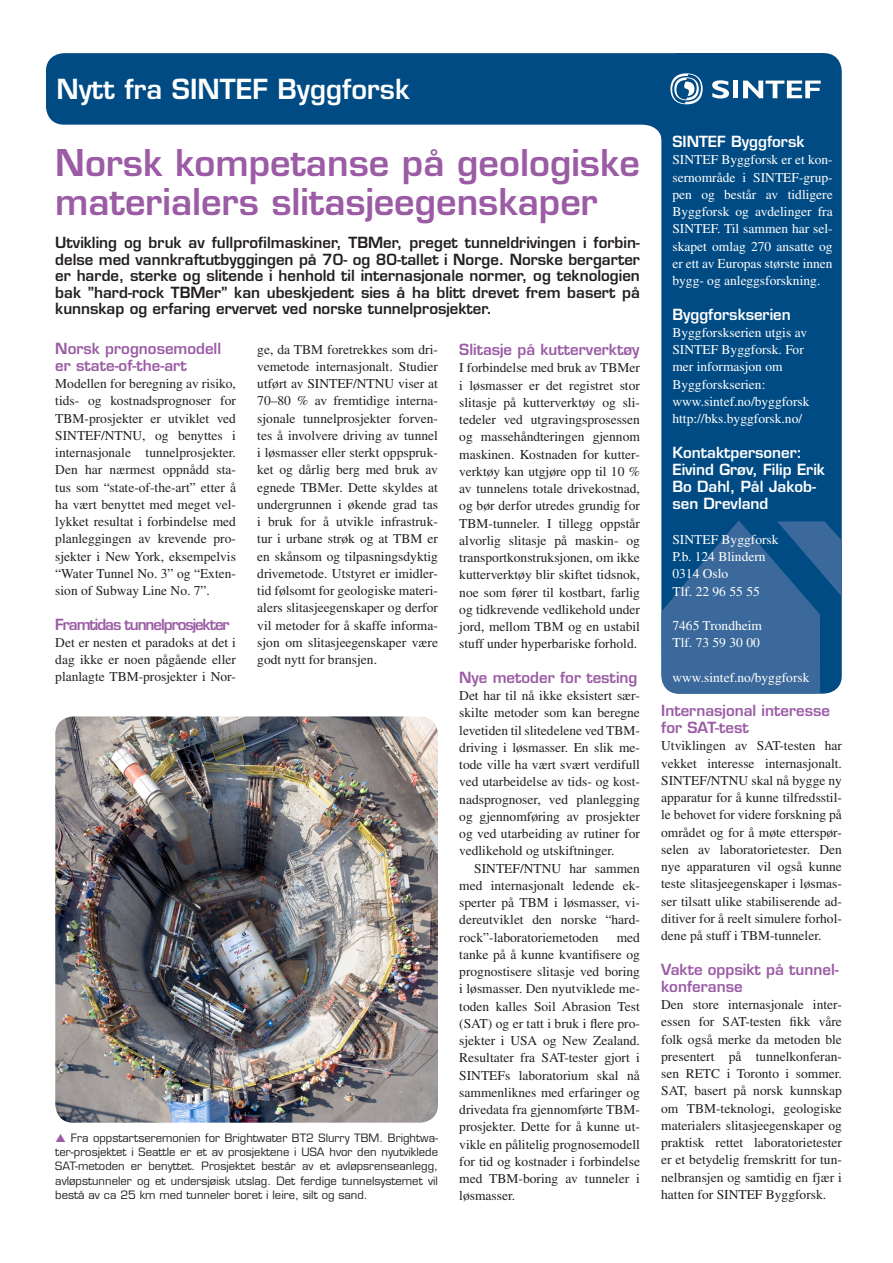
<style>
.page{position:relative;width:893px;height:1263px;background:#fff}
.page>*{position:absolute;margin:0;border:0;box-sizing:border-box;transform-origin:0 0}
.Tittel{font:600 36px/39px "Eurostile";color:#9b5ba5}
.t1{font:600 27px "Eurostile";color:#fff}
.Ingress{font:600 15px/16.5px "Eurostile";color:#231f20;text-align:justify}
.Overskrift{font:600 15px/17.2px "Eurostile";color:#9b5ba5}
.Overskrift-2{font:600 15px/17.2px "Eurostile";color:#fff}
.Overskrift-3{font:600 15px "Eurostile";letter-spacing:-.07em;color:#9b5ba5}
.Brødtekst{font:13.5px/17.2px "Times";color:#231f20;text-align:justify}
.Brødtekst_avsnitt{font:13.5px/17.2px "Times";color:#231f20;text-align:justify}
.Brødtekst-2{font:13.5px/17.2px "Times";color:#fff;text-align:justify}
.Figurtekst{font:11.25px/14.2px "Eurostile";color:#231f20;text-align:justify}
</style>
<div class="page">
<div style="left:46px;top:53px;width:791px;height:72px;background:#004b84;border-radius:18px"></div>
<div style="left:661px;top:53px;width:181px;height:641px;background:#004b84;border-radius:18px"></div>
<svg style="left:661px;top:520px;width:181px;height:173px"></svg>
<div style="left:644px;top:91px;width:74px;height:52px;background:#004b84;border-radius:18px"></div>
<svg style="left:712px;top:80px;width:17px;height:18px"></svg>
<div style="left:733px;top:81px;width:5px;height:17px;background:#fff"></div>
<svg style="left:670px;top:73px;width:33px;height:31px"></svg>
<svg style="left:743px;top:81px;width:78px;height:17px"></svg>
<img style="left:55px;top:716px;width:383px;height:407px;border-radius:18px">
<p class="t1" style="left:56px;top:72px;width:355px">Nytt fra SINTEF Byggforsk</p>
<p class="Tittel" style="left:55px;top:143px;width:586px">Norsk kompetanse på geologiske materialers slitasjeegenskaper</p>
<p class="Ingress" style="left:55px;top:234px;width:586px">Utvikling og bruk av fullprofilmaskiner, TBMer, preget tunneldrivingen i forbin&shy;delse med vannkraftutbyggingen på 70- og 80-tallet i Norge. Norske bergarter er harde, sterke og slitende i henhold til internasjonale normer, og teknologien bak ”hard-rock TBMer” kan ubeskjedent sies å ha blitt drevet frem basert på kunnskap og erfaring ervervet ved norske tunnelprosjekter.</p>
<p class="Overskrift" style="left:55px;top:339px;width:167px">Norsk prognosemodell er state-of-the-art</p>
<p class="Brødtekst" style="left:55px;top:375px;width:182px">Modellen for beregning av risiko, tids- og kostnadsprognoser for TBM-prosjekter er utviklet ved SINTEF/NTNU, og benyttes i internasjonale tunnelprosjekter.<br>Den har nærmest oppnådd sta&shy;tus som “state-of-the-art” etter å ha vært benyttet med meget vel&shy;lykket resultat i forbindelse med planleggingen av krevende pro&shy;sjekter i New York, eksempelvis “Water Tunnel No. 3” og “Exten&shy;sion of Subway Line No. 7”.</p>
<p class="Overskrift-3" style="left:55px;top:615px;width:176px">Framtidas tunnelprosjekter</p>
<p class="Brødtekst" style="left:55px;top:634px;width:182px">Det er nesten et paradoks at det i dag ikke er noen pågående eller planlagte TBM-prosjekter i Nor-</p>
<p class="Brødtekst" style="left:257px;top:340px;width:182px">ge, da TBM foretrekkes som dri&shy;vemetode internasjonalt. Studier utført av SINTEF/NTNU viser at 70–80 % av fremtidige interna&shy;sjonale tunnelprosjekter forven&shy;tes å involvere driving av tunnel i løsmasser eller sterkt oppspruk&shy;ket og dårlig berg med bruk av egnede TBMer. Dette skyldes at undergrunnen i økende grad tas i bruk for å utvikle infrastruk&shy;tur i urbane strøk og at TBM er en skånsom og tilpasningsdyktig drivemetode. Utstyret er imidler&shy;tid følsomt for geologiske materi&shy;alers slitasjeegenskaper og derfor vil metoder for å skaffe informa&shy;sjon om slitasjeegenskaper være godt nytt for bransjen.</p>
<p class="Overskrift" style="left:459px;top:341px;width:182px">Slitasje på kutterverktøy</p>
<p class="Brødtekst" style="left:459px;top:359px;width:182px">I forbindelse med bruk av TBMer i løsmasser er det registret stor slitasje på kutterverktøy og sli&shy;tedeler ved utgravingsprosessen og massehåndteringen gjennom maskinen. Kostnaden for kutter&shy;verktøy kan utgjøre opp til 10 % av tunnelens totale drivekostnad, og bør derfor utredes grundig for TBM-tunneler. I tillegg oppstår alvorlig slitasje på maskin- og transportkonstruksjonen, om ikke kutterverktøy blir skiftet tidsnok, noe som fører til kostbart, farlig og tidkrevende vedlikehold under jord, mellom TBM og en ustabil stuff under hyperbariske forhold.</p>
<p class="Overskrift" style="left:459px;top:669px;width:180px">Nye metoder for testing</p>
<p class="Brødtekst" style="left:459px;top:687px;width:182px">Det har til nå ikke eksistert sær&shy;skilte metoder som kan beregne levetiden til slitedelene ved TBM&shy;driving i løsmasser. En slik me&shy;tode ville ha vært svært verdifull ved utarbeidelse av tids- og kost&shy;nadsprognoser, ved planlegging og gjennomføring av prosjekter og ved utarbeiding av rutiner for vedlikehold og utskiftninger.</p>
<p class="Brødtekst_avsnitt" style="left:459px;top:859px;width:182px;text-indent:15px">SINTEF/NTNU har sammen med internasjonalt ledende ek&shy;sperter på TBM i løsmasser, vi&shy;dereutviklet den norske “hard&shy;rock”-laboratoriemetoden</p>
<p class="Brødtekst_avsnitt" style="left:459px;top:928px;width:182px;text-indent:157px">med tanke på å kunne kvantifisere og prognostisere slitasje ved boring i løsmasser. Den nyutviklede me&shy;toden kalles Soil Abrasion Test (SAT) og er tatt i bruk i flere pro&shy;sjekter i USA og New Zealand.<br>Resultater fra SAT-tester gjort i SINTEFs laboratorium skal nå sammenliknes med erfaringer og drivedata fra gjennomførte TBM&shy;prosjekter. Dette for å kunne ut&shy;vikle en pålitelig prognosemodell for tid og kostnader i forbindelse med TBM-boring av tunneler i løsmasser.</p>
<p class="Figurtekst" style="left:55px;top:1130px;width:384px;text-indent:16px">Fra oppstartseremonien for Brightwater BT2 Slurry TBM. Brightwa&shy;ter-prosjektet i Seattle er et av prosjektene i USA hvor den nyutviklede SAT-metoden er benyttet. Prosjektet består av et avløpsrenseanlegg, avløpstunneler og et undersjøisk utslag. Det ferdige tunnelsystemet vil bestå av ca 25 km med tunneler boret i leire, silt og sand.</p>
<p class="Overskrift-2" style="left:672px;top:133px;width:134px">SINTEF Byggforsk</p>
<p class="Brødtekst-2" style="left:672px;top:151px;width:162px">SINTEF Byggforsk er et kon&shy;sernområde i SINTEF-grup&shy;pen og består av tidligere Bygg--forsk og avdelinger fra SINTEF. Til sammen har sel&shy;skapet omlag 270 ansatte og er ett av Europas største innen bygg- og anleggsforsk-ning.</p>
<p class="Overskrift-2" style="left:672px;top:305px;width:120px">Byggforskserien</p>
<p class="Brødtekst-2" style="left:672px;top:324px;width:136px">Byggforskserien utgis av</p>
<p class="Brødtekst-2" style="left:672px;top:341px;width:133px">SIN-TEF Byggforsk. For</p>
<p class="Brødtekst-2" style="left:672px;top:358px;width:112px">mer informasjon om</p>
<p class="Brødtekst-2" style="left:672px;top:375px;width:94px">Bygg-forskserien:</p>
<p class="Brødtekst-2" style="left:672px;top:393px;width:139px">www.sintef.no/byggforsk</p>
<p class="Brødtekst-2" style="left:672px;top:410px;width:131px">http://bks.byggforsk.no/</p>
<p class="Overskrift-2" style="left:672px;top:443px;width:154px">Kontaktpersoner:<br>Eivind Grøv, Filip Erik<br>Bo Dahl, Pål Jakob&shy;sen Drevland</p>
<p class="Brødtekst-2" style="left:672px;top:531px;width:108px">SINTEF Byggforsk</p>
<p class="Brødtekst-2" style="left:672px;top:548px;width:95px">P.b. 124 Blindern</p>
<p class="Brødtekst-2" style="left:672px;top:565px;width:57px">0314 Oslo</p>
<p class="Brødtekst-2" style="left:672px;top:582px;width:89px">Tlf. 22 96 55 55</p>
<p class="Brødtekst-2" style="left:672px;top:617px;width:91px">7465 Trondheim</p>
<p class="Brødtekst-2" style="left:672px;top:634px;width:89px">Tlf. 73 59 30 00</p>
<p class="Brødtekst-2" style="left:672px;top:669px;width:139px">www.sintef.no/byggforsk</p>
<p class="Overskrift" style="left:661px;top:701px;width:170px">Internasjonal interesse for SAT-test</p>
<p class="Brødtekst" style="left:661px;top:737px;width:182px">Utviklingen av SAT-testen har vekket interesse internasjonalt.<br>SINTEF/NTNU skal nå bygge ny apparatur for å kunne tilfredsstil&shy;le behovet for videre forskning på området og for å møte etterspør&shy;selen av laboratorietester. Den nye apparaturen vil også kunne teste slitasjeegenskaper i løsmas&shy;ser tilsatt ulike stabiliserende ad&shy;ditiver for å reelt simulere forhol&shy;dene på stuff i TBM-tunneler.</p>
<p class="Overskrift" style="left:661px;top:960px;width:179px">Vakte oppsikt på tunnel&shy;konferanse</p>
<p class="Brødtekst" style="left:661px;top:996px;width:182px">Den store internasjonale inter&shy;essen for SAT-testen fikk våre folk også merke da metoden ble presentert på tunnelkonferan&shy;sen RETC i Toronto i sommer.<br>SAT, basert på norsk kunnskap om TBM-teknologi, geologiske materialers slitasjeegenskaper og praktisk rettet laboratorietester er et betydelig fremskritt for tun&shy;nelbransjen og samtidig en fjær i hatten for SINTEF Byggforsk.</p>
</div>
